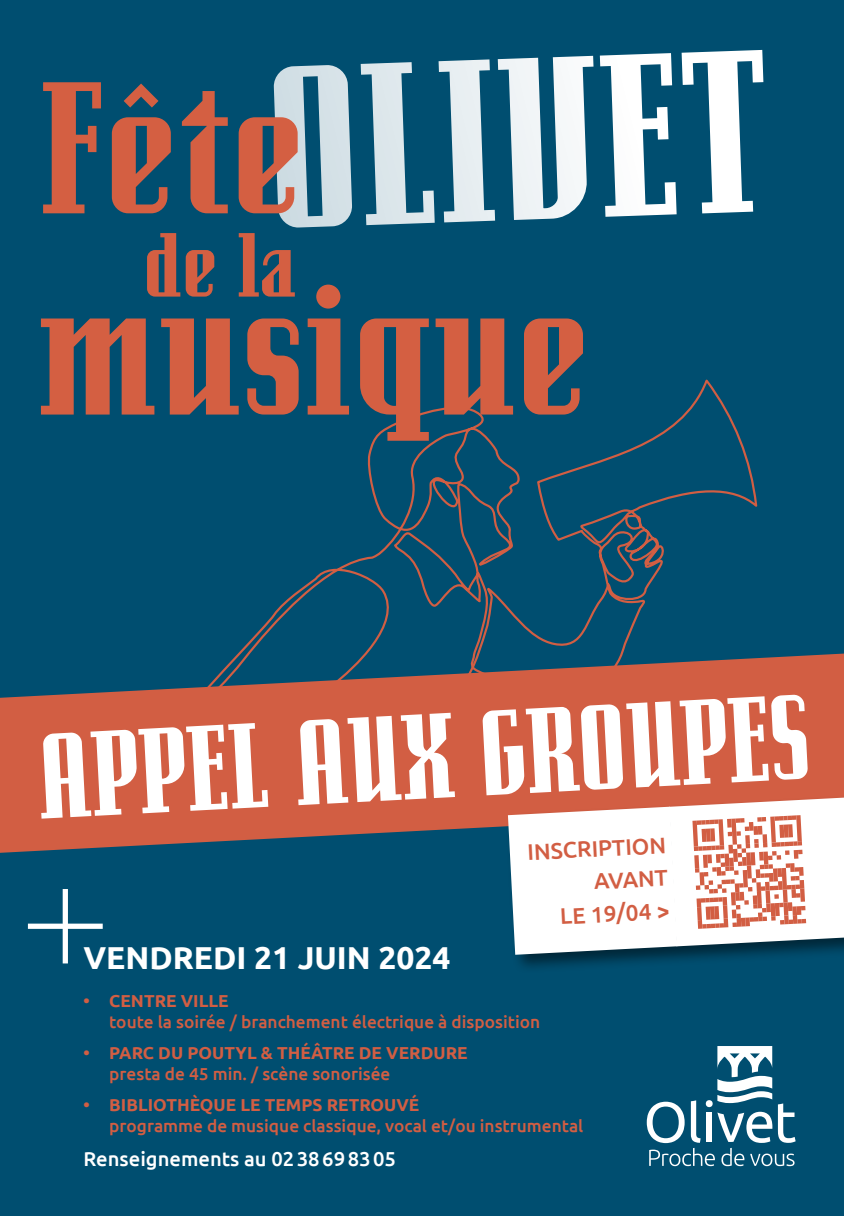
<style>
.page{position:relative;width:844px;height:1216px;background:#fff}
.page>*{position:absolute;margin:0;border:0;box-sizing:border-box;transform-origin:0 0}
.t1{font:900 230.3px "Senator OT";color:#fff}
.t2{font:900 187.08px "Senator OT";color:#d45f42}
.t3{font:900 120.4px "Senator OT";color:#fff}
.t4{font:900 90.65px "Senator OT";color:#d45f42}
.t5{font:700 31.68px "Ubuntu";color:#fff}
.t6{font:500 22.57px/32.9px "Ubuntu";color:#d25e43;text-align:right}
.t7{font:500 20.12px "Ubuntu";color:#fff}
.t8{font:500 17.32px "Ubuntu";color:#d25e43}
.t9{font:700 17.32px "Ubuntu";color:#d25e43}
</style>
<div class="page">
<div style="left:0;top:0;width:843px;height:1215px;background:#004e70"></div>
<svg style="left:239px;top:379px;width:519px;height:273px"></svg>
<svg style="left:646px;top:1046px;width:149px;height:120px"></svg>
<div style="left:63px;top:891px;width:5px;height:69px;background:#fff"></div>
<div style="left:31px;top:923px;width:69px;height:5px;background:#fff"></div>
<svg style="left:0;top:652px;width:843px;height:201px;fill:#d25e43"></svg>
<div style="left:505px;top:791px;width:338px;height:182px;background:#000;opacity:.5"></div>
<svg style="left:508px;top:796px;width:335px;height:158px;background:#e8d6d3"></svg>
<h1 class="t1" style="left:262px;top:24px;width:506px;rotate:-2deg">OLIVET</h1>
<h3 class="t4" style="left:143px;top:216px;width:155px">de la</h3>
<h2 class="t2" style="left:40px;top:47px;width:267px">Fête</h2>
<h2 class="t2" style="left:38px;top:248px;width:554px">musique</h2>
<h3 class="t3" style="left:34px;top:712px;width:774px;rotate:-3deg">APPEL AUX GROUPES</h3>
<h3 class="t6" style="left:526px;top:834px;width:140px;rotate:-3deg">INSCRIPTION<br>AVANT<br>LE 19/04 &gt;</h3>
<h3 class="t5" style="left:83px;top:938px;width:368px">VENDREDI 21 JUIN 2024</h3>
<p class="t9" style="left:83px;top:989px;width:147px">• CENTRE VILLE</p>
<p class="t8" style="left:109px;top:1010px;width:432px">toute la soirée / branchement électrique à disposition</p>
<p class="t9" style="left:83px;top:1041px;width:386px">• PARC DU POUTYL &amp; THÉÂTRE DE VERDURE</p>
<p class="t8" style="left:109px;top:1062px;width:282px">presta de 45 min. / scène sonorisée</p>
<p class="t9" style="left:83px;top:1093px;width:337px">• BIBLIOTHÈQUE LE TEMPS RETROUVÉ</p>
<p class="t8" style="left:109px;top:1114px;width:475px">programme de musique classique, vocal et/ou instrumental</p>
<p class="t7" style="left:83px;top:1145px;width:314px">Renseignements au 0238698305</p>
</div>
